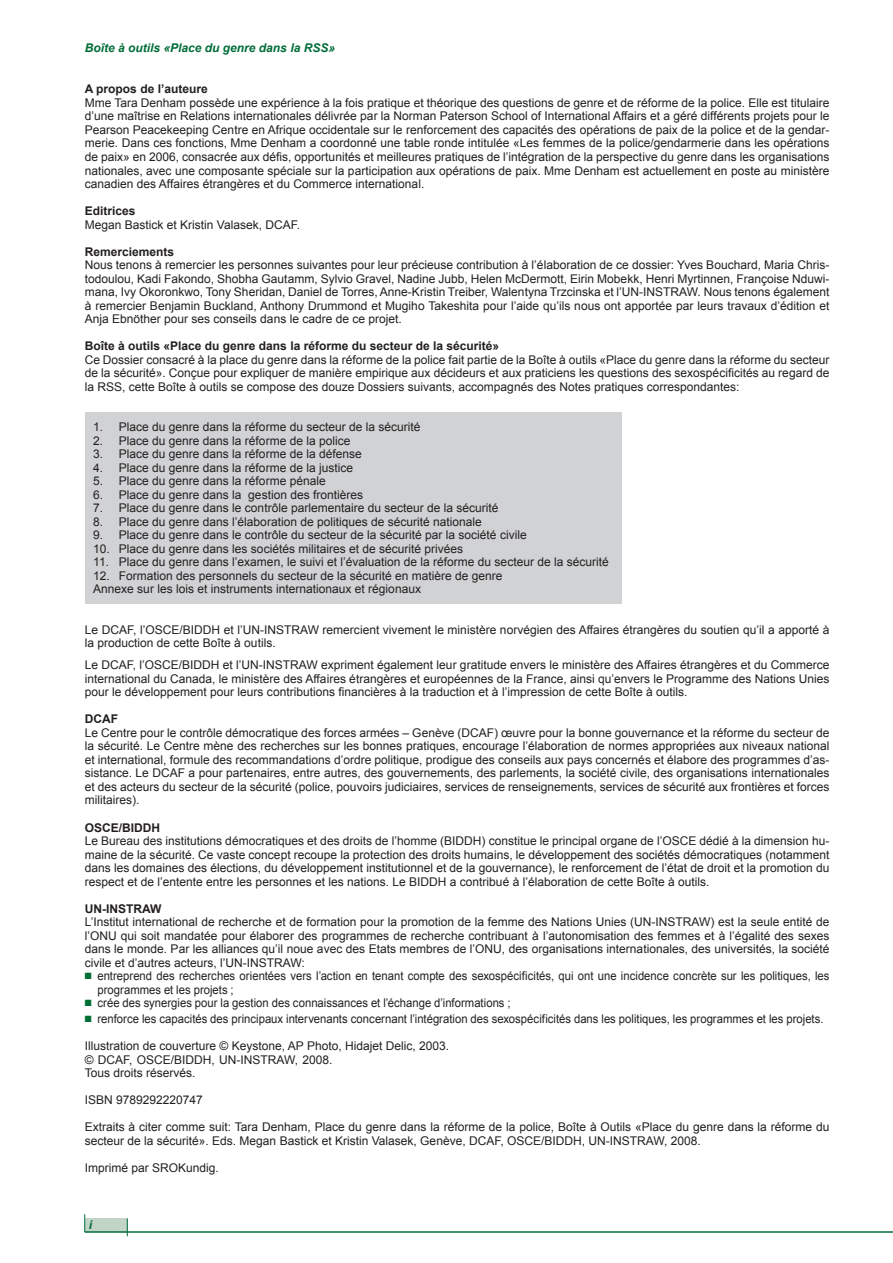
<style>
.page{position:relative;width:893px;height:1263px;background:#fff}
.page>*{position:absolute;margin:0;border:0;box-sizing:border-box;transform-origin:0 0}
.t1{font:12px/13.5px "Arial";color:#231f20;text-align:justify}
.t2{font:12px/13.5px "Arial";color:#231f20;scale:.94 1}
.t3{font:700 12px "Arial";color:#231f20}
.t4{font:italic 700 12px "Arial";color:#006d38}
.s1{color:#006d38}
</style>
<div class="page">
<div style="left:85px;top:1218px;width:42px;height:13px;background:#c1d4c6"></div>
<svg style="left:84px;top:1214px;width:1px;height:17px"></svg>
<svg style="left:127px;top:1218px;width:1px;height:17px"></svg>
<hr style="left:85px;top:1231px;width:807px;height:1px;background:#006d38">
<div style="left:85px;top:412px;width:536px;height:191px;background:#d1d2d4"></div>
<p class="t4" style="left:85px;top:40px;width:252px">Boîte à outils «Place du genre dans la RSS»</p>
<p class="t3" style="left:85px;top:81px;width:124px">A propos de l’auteure</p>
<p class="t1" style="left:85px;top:96px;width:746px">Mme Tara Denham possède une expérience à la fois pratique et théorique des questions de genre et de réforme de la police. Elle est titulaire d’une maîtrise en Relations internationales délivrée par la Norman Paterson School of International Affairs et a géré différents projets pour le Pearson Peacekeeping Centre en Afrique occidentale sur le renforcement des capacités des opérations de paix de la police et de la gendar&shy;merie. Dans ces fonctions, Mme Denham a coordonné une table ronde intitulée «Les femmes de la police/gendarmerie dans les opérations de paix» en 2006, consacrée aux défis, opportunités et meilleures pratiques de l’intégration de la perspective du genre dans les organisations nationales, avec une composante spéciale sur la participation aux opérations de paix. Mme Denham est actuellement en poste au ministère canadien des Affaires étrangères et du Commerce international.</p>
<p class="t3" style="left:85px;top:203px;width:52px">Editrices</p>
<p class="t1" style="left:85px;top:218px;width:217px">Megan Bastick et Kristin Valasek, DCAF.</p>
<p class="t3" style="left:85px;top:243px;width:91px">Remerciements</p>
<p class="t1" style="left:85px;top:258px;width:746px">Nous tenons à remercier les personnes suivantes pour leur précieuse contribution à l’élaboration de ce dossier: Yves Bouchard, Maria Chris&shy;todoulou, Kadi Fakondo, Shobha Gautamm, Sylvio Gravel, Nadine Jubb, Helen McDermott, Eirin Mobekk, Henri Myrtinnen, Françoise Nduwi&shy;mana, Ivy Okoronkwo, Tony Sheridan, Daniel de Torres, Anne-Kristin Treiber, Walentyna Trzcinska et l’UN-INSTRAW. Nous tenons également à remercier Benjamin Buckland, Anthony Drummond et Mugiho Takeshita pour l’aide qu’ils nous ont apportée par leurs travaux d’édition et Anja Ebnöther pour ses conseils dans le cadre de ce projet.</p>
<p class="t3" style="left:85px;top:338px;width:416px">Boîte à outils «Place du genre dans la réforme du secteur de la sécurité»</p>
<p class="t1" style="left:85px;top:353px;width:746px">Ce Dossier consacré à la place du genre dans la réforme de la police fait partie de la Boîte à outils «Place du genre dans la réforme du secteur de la sécurité». Conçue pour expliquer de manière empirique aux décideurs et aux praticiens les questions des sexospécificités au regard de la RSS, cette Boîte à outils se compose des douze Dossiers suivants, accompagnés des Notes pratiques correspondantes:</p>
<p class="t1" style="left:93px;top:420px;width:328px">1. Place du genre dans la réforme du secteur de la sécurité</p>
<p class="t1" style="left:93px;top:434px;width:258px">2. Place du genre dans la réforme de la police</p>
<p class="t1" style="left:93px;top:447px;width:270px">3. Place du genre dans la réforme de la défense</p>
<p class="t1" style="left:93px;top:461px;width:261px">4. Place du genre dans la réforme de la justice</p>
<p class="t1" style="left:93px;top:474px;width:234px">5. Place du genre dans la réforme pénale</p>
<p class="t1" style="left:93px;top:488px;width:271px">6. Place du genre dans la gestion des frontières</p>
<p class="t1" style="left:93px;top:501px;width:407px">7. Place du genre dans le contrôle parlementaire du secteur de la sécurité</p>
<p class="t1" style="left:93px;top:515px;width:390px">8. Place du genre dans l’élaboration de politiques de sécurité nationale</p>
<p class="t1" style="left:93px;top:528px;width:435px">9. Place du genre dans le contrôle du secteur de la sécurité par la société civile</p>
<p class="t1" style="left:93px;top:542px;width:371px">10. Place du genre dans les sociétés militaires et de sécurité privées</p>
<p class="t1" style="left:93px;top:555px;width:517px">11. Place du genre dans l’examen, le suivi et l’évaluation de la réforme du secteur de la sécurité</p>
<p class="t1" style="left:93px;top:569px;width:411px">12. Formation des personnels du secteur de la sécurité en matière de genre<br>Annexe sur les lois et instruments internationaux et régionaux</p>
<p class="t1" style="left:85px;top:623px;width:746px">Le DCAF, l’OSCE/BIDDH et l’UN-INSTRAW remercient vivement le ministère norvégien des Affaires étrangères du soutien qu’il a apporté à la production de cette Boîte à outils.</p>
<p class="t1" style="left:85px;top:658px;width:746px">Le DCAF, l’OSCE/BIDDH et l’UN-INSTRAW expriment également leur gratitude envers le ministère des Affaires étrangères et du Commerce international du Canada, le ministère des Affaires étrangères et européennes de la France, ainsi qu’envers le Programme des Nations Unies pour le développement pour leurs contributions financières à la traduction et à l’impression de cette Boîte à outils.</p>
<p class="t3" style="left:85px;top:711px;width:35px">DCAF</p>
<p class="t1" style="left:85px;top:726px;width:746px">Le Centre pour le contrôle démocratique des forces armées – Genève (DCAF) œuvre pour la bonne gouvernance et la réforme du secteur de la sécurité. Le Centre mène des recherches sur les bonnes pratiques, encourage l’élaboration de normes appropriées aux niveaux national et international, formule des recommandations d’ordre politique, prodigue des conseils aux pays concernés et élabore des programmes d’as&shy;sistance. Le DCAF a pour partenaires, entre autres, des gouvernements, des parlements, la société civile, des organisations internationales et des acteurs du secteur de la sécurité (police, pouvoirs judiciaires, services de renseignements, services de sécurité aux frontières et forces militaires).</p>
<p class="t3" style="left:85px;top:819px;width:77px">OSCE/BIDDH</p>
<p class="t1" style="left:85px;top:834px;width:746px">Le Bureau des institutions démocratiques et des droits de l’homme (BIDDH) constitue le principal organe de l’OSCE dédié à la dimension hu&shy;maine de la sécurité. Ce vaste concept recoupe la protection des droits humains, le développement des sociétés démocratiques (notamment dans les domaines des élections, du développement institutionnel et de la gouvernance), le renforcement de l’état de droit et la promotion du respect et de l’entente entre les personnes et les nations. Le BIDDH a contribué à l’élaboration de cette Boîte à outils.</p>
<p class="t3" style="left:85px;top:900px;width:78px">UN-INSTRAW</p>
<p class="t1" style="left:85px;top:915px;width:746px">L’Institut international de recherche et de formation pour la promotion de la femme des Nations Unies (UN-INSTRAW) est la seule entité de l’ONU qui soit mandatée pour élaborer des programmes de recherche contribuant à l’autonomisation des femmes et à l’égalité des sexes dans le monde. Par les alliances qu’il noue avec des Etats membres de l’ONU, des organisations internationales, des universités, la société civile et d’autres acteurs, l’UN-INSTRAW:</p>
<p class="t2" style="left:97px;top:969px;width:780px;text-indent:-13px"><span class="s1">■</span> entreprend des recherches orientées vers l’action en tenant compte des sexospécificités, qui ont une incidence concrète sur les politiques, les programmes et les projets ;</p>
<p class="t2" style="left:85px;top:996px;width:454px"><span class="s1">■</span> crée des synergies pour la gestion des connaissances et l’échange d’informations ;</p>
<p class="t2" style="left:85px;top:1012px;width:787px"><span class="s1">■</span> renforce les capacités des principaux intervenants concernant l’intégration des sexospécificités dans les politiques, les programmes et les projets.</p>
<p class="t1" style="left:85px;top:1039px;width:366px;text-align:left">Illustration de couverture © Keystone, AP Photo, Hidajet Delic, 2003. © DCAF, OSCE/BIDDH, UN-INSTRAW, 2008.<br>Tous droits réservés.</p>
<p class="t1" style="left:85px;top:1093px;width:120px">ISBN 9789292220747</p>
<p class="t1" style="left:85px;top:1120px;width:746px">Extraits à citer comme suit: Tara Denham, Place du genre dans la réforme de la police, Boîte à Outils «Place du genre dans la réforme du secteur de la sécurité». Eds. Megan Bastick et Kristin Valasek, Genève, DCAF, OSCE/BIDDH, UN-INSTRAW, 2008.</p>
<p class="t1" style="left:85px;top:1160px;width:136px">Imprimé par SROKundig.</p>
<p class="t4" style="left:89px;top:1217px;width:5px">i</p>
</div>
